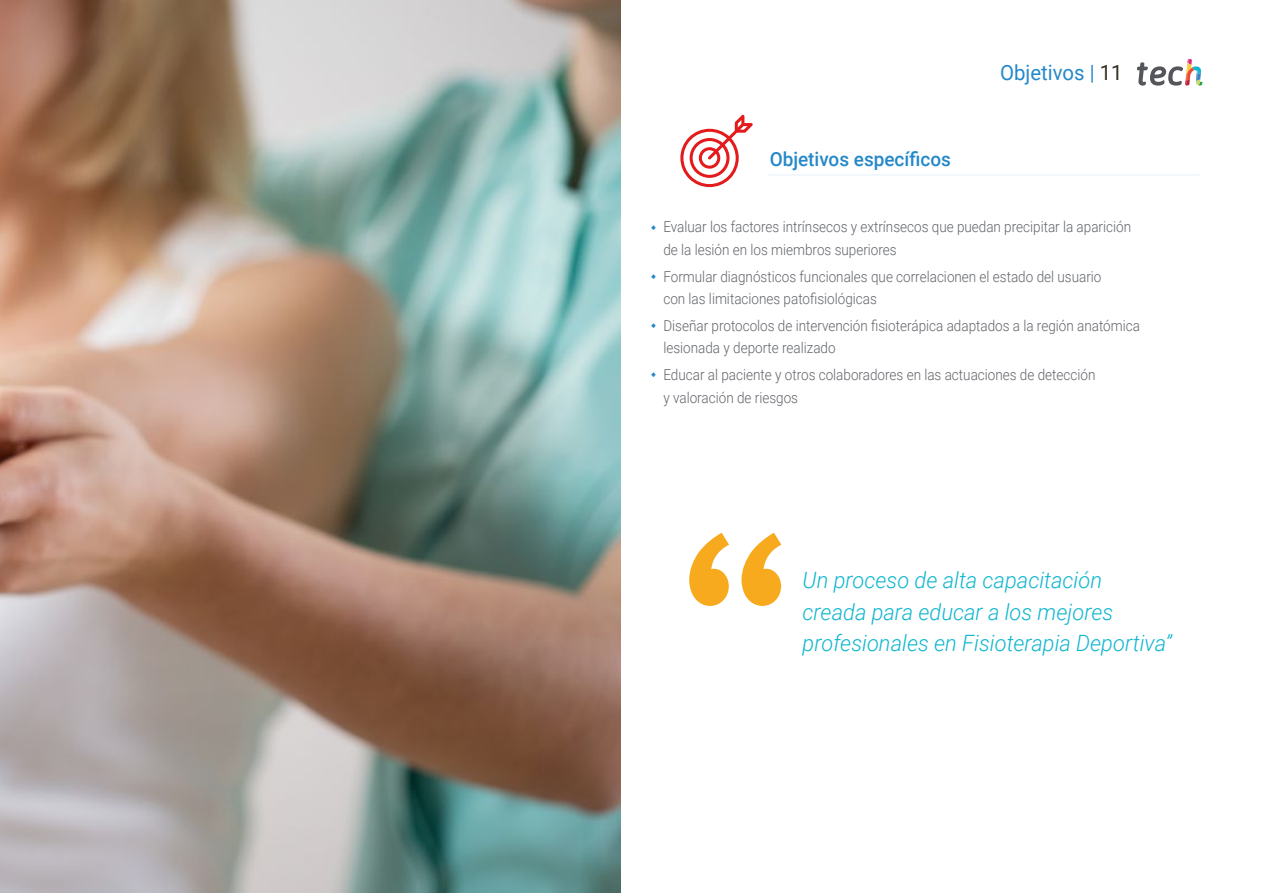
<style>
.page{position:relative;width:1263px;height:893px;background:#fff}
.page>*{position:absolute;margin:0;border:0;box-sizing:border-box;transform-origin:0 0}
.t1{font:italic 300 22.5px/31.5px "Roboto";color:#0fb6cf}
.t2{font:21px "Roboto";color:#2488c9}
.t3{font:500 19.5px "Roboto";color:#2488c9}
.t4{font:300 15px/22.5px "Roboto";color:#61646a;scale:.9 1}
.s1{color:#312e20}
</style>
<div class="page">
<svg style="left:680px;top:115px;width:73px;height:72px"></svg>
<img style="left:0;top:0;width:621px;height:893px">
<svg style="left:1137px;top:59px;width:65px;height:27px"></svg>
<svg style="left:689px;top:533px;width:92px;height:73px"></svg>
<h3 class="t3" style="left:770px;top:145px;width:183px">Objetivos específicos</h3>
<h2 class="t2" style="left:1000px;top:57px;width:124px">Objetivos | <span class="s1">11</span></h2>
<p class="t4" style="left:663px;top:215px;width:521px">Evaluar los factores intrínsecos y extrínsecos que puedan precipitar la aparición de la lesión en los miembros superiores</p>
<p class="t4" style="left:663px;top:264px;width:488px">Formular diagnósticos funcionales que correlacionen el estado del usuario con las limitaciones patofisiológicas</p>
<p class="t4" style="left:663px;top:314px;width:531px">Diseñar protocolos de intervención fisioterápica adaptados a la región anatómica lesionada y deporte realizado</p>
<p class="t4" style="left:663px;top:363px;width:481px">Educar al paciente y otros colaboradores en las actuaciones de detección y valoración de riesgos</p>
<h1 class="t1" style="left:803px;top:564px;width:371px">Un proceso de alta capacitación<br>creada para educar a los mejores profesionales en Fisioterapia Deportiva”</h1>
</div>
